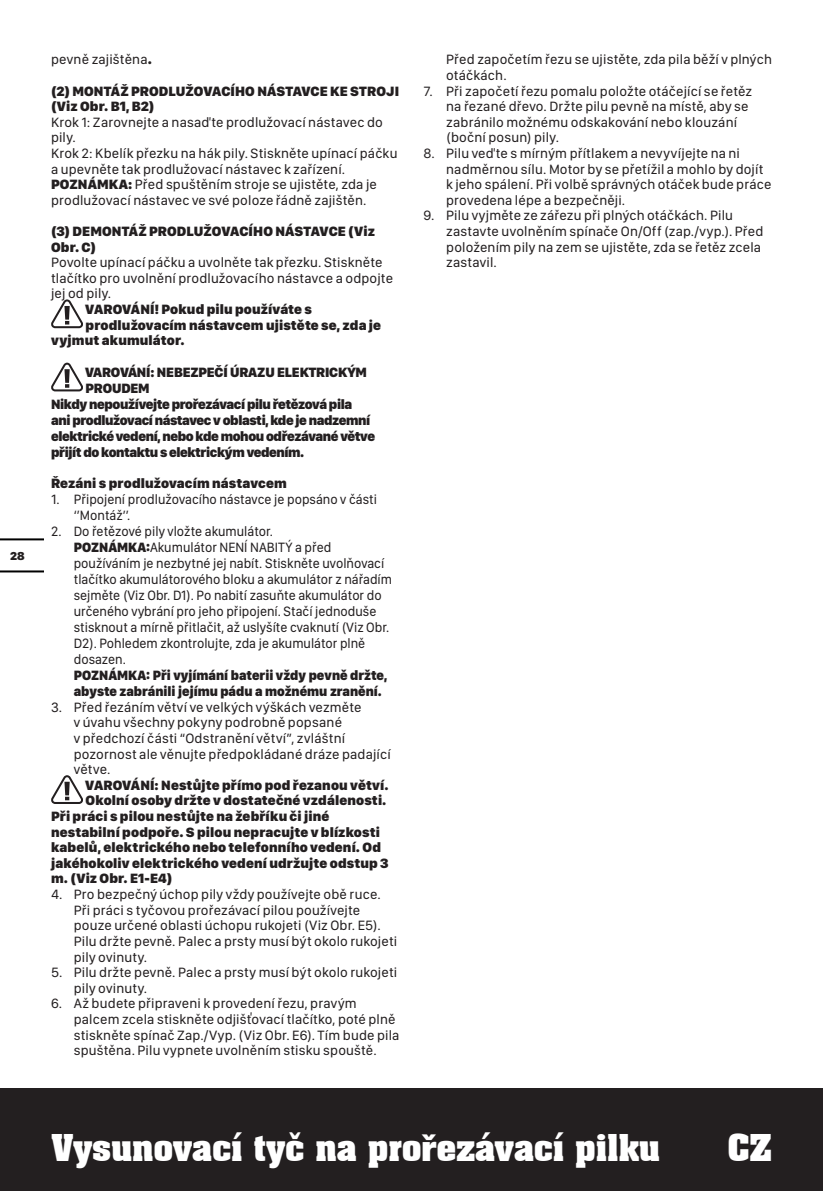
<style>
.page{position:relative;width:823px;height:1191px;background:#fff}
.page>*{position:absolute;margin:0;border:0;box-sizing:border-box;transform-origin:0 0}
.t1{font:700 36px "Aachen BT";letter-spacing:-.025em;color:#fff}
.t2{font:14px/15.6px "SF Compact Display";letter-spacing:.01em;color:#231f20}
.t3{font:900 14px/15.6px "SF Compact Display";letter-spacing:.005em;color:#231f20}
.t4{font:14px/16px "SF Compact Display";letter-spacing:.01em;color:#231f20;scale:.95 1}
.t5{font:900 14px/16px "SF Compact Display";letter-spacing:-.03em;color:#231f20}
.t6{font:900 14px/16px "SF Compact Display";letter-spacing:.005em;color:#231f20;scale:.95 1}
.t7{font:900 12px "SF Compact Display";color:#231f20}
.s1{font-weight:900}
.s2{font-family:"SF Compact Display";font-weight:900}
</style>
<div class="page">
<div style="left:0;top:1089px;width:822px;height:102px;background:#231f20"></div>
<hr style="left:0;top:570px;width:43px;height:2px;background:#000">
<hr style="left:0;top:538px;width:43px;height:2px;background:#000">
<svg style="left:51px;top:299px;width:32px;height:29px"></svg>
<svg style="left:51px;top:363px;width:32px;height:28px"></svg>
<svg style="left:51px;top:775px;width:32px;height:29px"></svg>
<p class="t7" style="left:10px;top:548px;width:16px">28</p>
<p class="t2" style="left:51px;top:51px;width:102px">pevně zajištěna<span class="s1">.</span></p>
<p class="t3" style="left:51px;top:82px;width:349px">(2) MONTÁŽ PRODLUŽOVACÍHO NÁSTAVCE KE STROJI (Viz Obr. B1, B2)</p>
<p class="t2" style="left:51px;top:114px;width:333px">Krok 1: Zarovnejte a nasaďte prodlužovací nástavec do pily.</p>
<p class="t2" style="left:51px;top:145px;width:348px">Krok 2: Kbelík přezku na hák pily. Stiskněte upínací páčku a upevněte tak prodlužovací nástavec k zařízení.</p>
<p class="t2" style="left:51px;top:176px;width:327px"><span class="s1">POZNÁMKA:</span> Před spuštěním stroje se ujistěte, zda je prodlužovací nástavec ve své poloze řádně zajištěn.</p>
<p class="t3" style="left:51px;top:223px;width:325px">(3) DEMONTÁŽ PRODLUŽOVACÍHO NÁSTAVCE (Viz<br>Obr. C)</p>
<p class="t2" style="left:51px;top:254px;width:343px">Povolte upínací páčku a uvolněte tak přezku. Stiskněte tlačítko pro uvolnění prodlužovacího nástavce a odpojte jej od pily.</p>
<p class="t3" style="left:85px;top:301px;width:228px">VAROVÁNÍ! Pokud pilu používáte s</p>
<p class="t3" style="left:85px;top:316px;width:297px">prodlužovacím nástavcem ujistěte se, zda je</p>
<p class="t3" style="left:51px;top:332px;width:135px">vyjmut akumulátor.</p>
<p class="t3" style="left:85px;top:363px;width:283px">VAROVÁNÍ: NEBEZPEČÍ ÚRAZU ELEKTRICKÝM<br>PROUDEM</p>
<p class="t5" style="left:51px;top:395px;width:325px">Nikdy nepoužívejte prořezávací pilu řetězová pila ani prodlužovací nástavec v oblasti, kde je nadzemní elektrické vedení, nebo kde mohou odřezávané větve přijít do kontaktu s elektrickým vedením.</p>
<p class="t3" style="left:51px;top:475px;width:237px">Řezáni s prodlužovacím nástavcem</p>
<p class="t2" style="left:74px;top:491px;width:304px;text-indent:-23px">1. Připojení prodlužovacího nástavce je popsáno v části ‘’Montáž’’.</p>
<p class="t4" style="left:51px;top:523px;width:235px">2. Do řetězové pily vložte akumulátor.</p>
<p class="t4" style="left:74px;top:539px;width:336px"><span class="s1">POZNÁMKA:</span>Akumulátor NENÍ NABITÝ a před používáním je nezbytné jej nabít. Stiskněte uvolňovací tlačítko akumulátorového bloku a akumulátor z nářadím sejměte (Viz Obr. D1). Po nabití zasuňte akumulátor do určeného vybrání pro jeho připojení. Stačí jednoduše stisknout a mírně přitlačit, až uslyšíte cvaknutí (Viz Obr.<br>D2). Pohledem zkontrolujte, zda je akumulátor plně dosazen.</p>
<p class="t6" style="left:74px;top:667px;width:331px">POZNÁMKA: Při vyjímání baterii vždy pevně držte, abyste zabránili jejímu pádu a možnému zranění.</p>
<p class="t2" style="left:74px;top:698px;width:318px;text-indent:-23px">3. Před řezáním větví ve velkých výškách vezměte<br>v úvahu všechny pokyny podrobně popsané<br>v předchozí části “Odstranění větví”, zvláštní pozornost ale věnujte předpokládané dráze padající větve.</p>
<p class="t3" style="left:85px;top:776px;width:305px">VAROVÁNÍ: Nestůjte přímo pod řezanou větví.</p>
<p class="t3" style="left:85px;top:792px;width:302px">Okolní osoby držte v dostatečné vzdálenosti.</p>
<p class="t3" style="left:51px;top:808px;width:279px">Při práci s pilou nestůjte na žebříku či jiné</p>
<p class="t3" style="left:51px;top:823px;width:330px">nestabilní podpoře. S pilou nepracujte v blízkosti</p>
<p class="t3" style="left:51px;top:839px;width:331px">kabelů, elektrického nebo telefonního vedení. Od</p>
<p class="t3" style="left:51px;top:854px;width:339px">jakéhokoliv elektrického vedení udržujte odstup 3</p>
<p class="t3" style="left:51px;top:870px;width:123px">m. (Viz Obr. E1-E4)</p>
<p class="t2" style="left:74px;top:886px;width:325px;text-indent:-23px">4. Pro bezpečný úchop pily vždy používejte obě ruce.<br>Při práci s tyčovou prořezávací pilou používejte pouze určené oblasti úchopu rukojeti (Viz Obr. E5).<br>Pilu držte pevně. Palec a prsty musí být okolo rukojeti pily ovinuty.</p>
<p class="t2" style="left:74px;top:964px;width:325px;text-indent:-23px">5. Pilu držte pevně. Palec a prsty musí být okolo rukojeti pily ovinuty.</p>
<p class="t2" style="left:74px;top:995px;width:327px;text-indent:-23px">6. Až budete připraveni k provedení řezu, pravým palcem zcela stiskněte odjišťovací tlačítko, poté plně stiskněte spínač Zap./Vyp. (Viz Obr. E6). Tím bude pila spuštěna. Pilu vypnete uvolněním stisku spouště.</p>
<p class="t2" style="left:446px;top:51px;width:327px">Před započetím řezu se ujistěte, zda pila běží v plných otáčkách.</p>
<p class="t2" style="left:446px;top:82px;width:307px;text-indent:-23px">7. Při započetí řezu pomalu položte otáčející se řetěz na řezané dřevo. Držte pilu pevně na místě, aby se zabránilo možnému odskakování nebo klouzání (boční posun) pily.</p>
<p class="t2" style="left:446px;top:145px;width:326px;text-indent:-23px">8. Pilu veďte s mírným přítlakem a nevyvíjejte na ni nadměrnou sílu. Motor by se přetížil a mohlo by dojít k jeho spálení. Při volbě správných otáček bude práce provedena lépe a bezpečněji.</p>
<p class="t2" style="left:446px;top:207px;width:318px;text-indent:-23px">9. Pilu vyjměte ze zářezu při plných otáčkách. Pilu zastavte uvolněním spínače On/Off (zap./vyp.). Před položením pily na zem se ujistěte, zda se řetěz zcela zastavil.</p>
<h1 class="t1" style="left:51px;top:1125px;width:610px">Vysunovací tyč na pro<span class="s2">ř</span>ezávací pilku</h1>
<h1 class="t1" style="left:726px;top:1125px;width:46px">CZ</h1>
</div>
